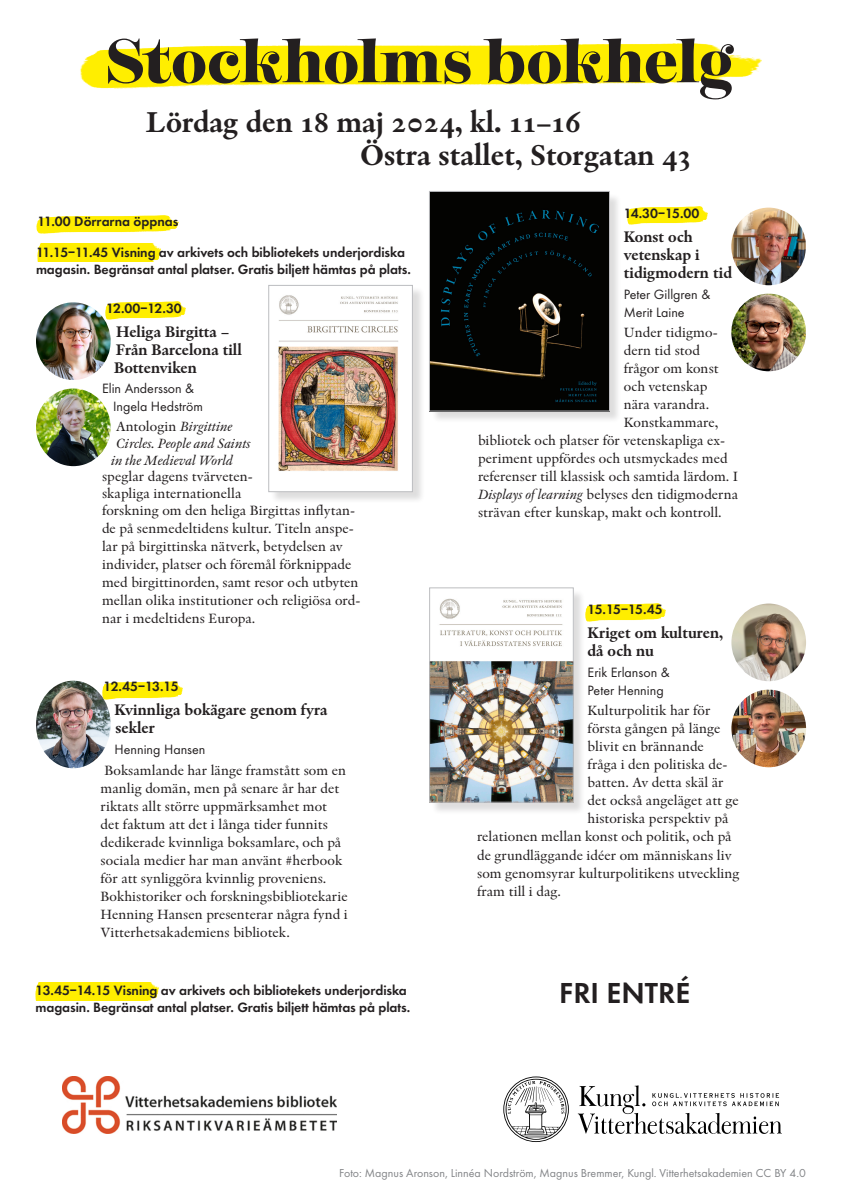
<style>
.page{position:relative;width:842px;height:1191px;background:#fff}
.page>*{position:absolute;margin:0;border:0;box-sizing:border-box;transform-origin:0 0}
.t1{font:700 30px "Indigo Antiqua 2";color:#231f20}
.t2{font:600 30px "Futura EFOP";color:#231f20}
.t3{font:700 16px/18px "Indigo Antiqua 2";color:#231f20}
.t4{font:14px/18px "Indigo Antiqua 2";color:#231f20}
.t5{font:600 14px/16.8px "Futura EFOP";letter-spacing:-.005em;color:#231f20}
.t6{font:14px/18px "Futura EFOP";color:#231f20}
.t7{font:italic 14px "Indigo Antiqua 2";color:#231f20}
.t8{font:12px "Futura EFOP";color:#828487}
.s1{font-style:normal}
.s2{font-style:italic}
</style>
<div class="page">
<img style="left:36px;top:216px;width:143px;height:18px">
<img style="left:111px;top:301px;width:75px;height:18px">
<img style="left:111px;top:681px;width:71px;height:18px">
<div style="left:36px;top:982px;width:123px;height:18px;background:#fe0"></div>
<div style="left:37px;top:244px;width:124px;height:18px;background:#fe0"></div>
<img style="left:627px;top:207px;width:80px;height:18px">
<img style="left:586px;top:603px;width:79px;height:18px">
<img style="left:80px;top:45px;width:681px;height:44px">
<svg style="left:108px;top:38px;width:363px;height:46px;background:#a99f34"></svg>
<svg style="left:483px;top:38px;width:251px;height:61px"></svg>
<img style="left:63px;top:1076px;width:273px;height:57px">
<svg style="left:578px;top:1085px;width:204px;height:49px"></svg>
<svg style="left:503px;top:1076px;width:66px;height:66px"></svg>
<div style="left:270px;top:287px;width:155px;height:217px;background:#231f20;opacity:.15"></div>
<img style="left:271px;top:287px;width:139px;height:203px">
<div style="left:269px;top:285px;width:143px;height:207px;border:1px solid #bcbdc0"></div>
<div style="left:431px;top:193px;width:191px;height:231px;background:#231f20;opacity:.15"></div>
<img style="left:431px;top:193px;width:177px;height:216px">
<div style="left:429px;top:191px;width:181px;height:220px;border:1px solid #bcbdc0"></div>
<div style="left:431px;top:589px;width:155px;height:225px;background:#231f20;opacity:.15"></div>
<img style="left:431px;top:590px;width:140px;height:210px">
<div style="left:429px;top:588px;width:144px;height:214px;border:1px solid #bcbdc0"></div>
<img style="left:36px;top:302px;width:75px;height:78px">
<img style="left:36px;top:388px;width:75px;height:78px">
<img style="left:36px;top:680px;width:75px;height:88px">
<img style="left:731px;top:208px;width:75px;height:77px">
<img style="left:731px;top:294px;width:75px;height:77px">
<img style="left:731px;top:603px;width:75px;height:78px">
<img style="left:731px;top:689px;width:75px;height:78px">
<h1 class="t1" style="left:146px;top:101px;width:436px">Lördag den 18 maj 2024, kl. 11–16</h1>
<h1 class="t1" style="left:360px;top:134px;width:333px">Östra stallet, Storgatan 43</h1>
<p class="t5" style="left:38px;top:213px;width:142px">11.00 Dörrarna öppnas</p>
<p class="t5" style="left:36px;top:244px;width:376px">11.15–11.45 Visning av arkivets och bibliotekets underjordiska magasin. Begränsat antal platser. Gratis biljett hämtas på plats.</p>
<p class="t5" style="left:106px;top:300px;width:77px">12.00–12.30</p>
<p class="t3" style="left:114px;top:322px;width:129px">Heliga Birgitta –<br>Från Barcelona till<br>Bottenviken</p>
<p class="t6" style="left:113px;top:380px;width:92px;text-indent:-11px">Elin Andersson &amp;<br>Ingela Hedström</p>
<p class="t7" style="left:116px;top:416px;width:118px"><span class="s1">Antologin</span> Birgittine</p>
<p class="t7" style="left:116px;top:433px;width:136px">Circles. People and Saints</p>
<p class="t7" style="left:111px;top:450px;width:124px">in the Medieval World</p>
<p class="t4" style="left:102px;top:467px;width:260px;line-height:17.7px">speglar dagens tvärveten-<br>skapliga internationella<br>forskning om den heliga Birgittas inflytan&shy;de på senmedeltidens kultur. Titeln anspe&shy;lar på birgittinska nätverk, betydelsen av individer, platser och föremål förknippade med birgittinorden, samt resor och utbyten mellan olika institutioner och religiösa ord&shy;nar i medeltidens Europa.</p>
<p class="t5" style="left:104px;top:678px;width:77px">12.45–13.15</p>
<p class="t3" style="left:115px;top:700px;width:214px">Kvinnliga bokägare genom fyra sekler</p>
<p class="t6" style="left:115px;top:740px;width:92px">Henning Hansen</p>
<p class="t4" style="left:101px;top:760px;width:249px">Boksamlande har länge framstått som en manlig domän, men på senare år har det riktats allt större uppmärksamhet mot det faktum att det i långa tider funnits dedikerade kvinnliga boksamlare, och på sociala medier har man använt #herbook för att synliggöra kvinnlig proveniens.<br>Bokhistoriker och forskningsbibliotekarie Henning Hansen presenterar några fynd i Vitterhetsakademiens bibliotek.</p>
<p class="t5" style="left:36px;top:981px;width:376px">13.45–14.15 Visning av arkivets och bibliotekets underjordiska magasin. Begränsat antal platser. Gratis biljett hämtas på plats.</p>
<p class="t5" style="left:624px;top:205px;width:77px">14.30–15.00</p>
<p class="t3" style="left:624px;top:227px;width:110px">Konst och vetenskap i tidigmodern tid</p>
<p class="t6" style="left:624px;top:285px;width:88px">Peter Gillgren &amp;<br>Merit Laine</p>
<p class="t4" style="left:624px;top:323px;width:96px">Under tidigmo-</p>
<p class="t4" style="left:624px;top:341px;width:78px">dern tid stod</p>
<p class="t4" style="left:624px;top:359px;width:97px">frågor om konst</p>
<p class="t4" style="left:624px;top:377px;width:85px">och vetenskap</p>
<p class="t4" style="left:624px;top:395px;width:87px">nära varandra.</p>
<p class="t4" style="left:624px;top:413px;width:96px">Konstkammare,</p>
<p class="t4" style="left:478px;top:431px;width:248px">bibliotek och platser för vetenskapliga ex-</p>
<p class="t4" style="left:478px;top:449px;width:251px">periment uppfördes och utsmyckades med</p>
<p class="t4" style="left:478px;top:467px;width:262px">referenser till klassisk och samtida lärdom. I</p>
<p class="t4" style="left:478px;top:485px;width:262px"><span class="s2">Displays of learning</span> belyses den tidigmoderna</p>
<p class="t4" style="left:478px;top:503px;width:245px">strävan efter kunskap, makt och kontroll.</p>
<p class="t5" style="left:588px;top:601px;width:76px">15.15–15.45</p>
<p class="t3" style="left:588px;top:623px;width:137px">Kriget om kulturen, då och nu</p>
<p class="t6" style="left:588px;top:663px;width:84px">Erik Erlanson &amp;<br>Peter Henning</p>
<p class="t4" style="left:588px;top:701px;width:124px">Kulturpolitik har för</p>
<p class="t4" style="left:588px;top:719px;width:134px">första gången på länge</p>
<p class="t4" style="left:588px;top:737px;width:118px">blivit en brännande</p>
<p class="t4" style="left:588px;top:755px;width:141px">fråga i den politiska de-</p>
<p class="t4" style="left:588px;top:773px;width:138px">batten. Av detta skäl är</p>
<p class="t4" style="left:588px;top:791px;width:153px">det också angeläget att ge</p>
<p class="t4" style="left:588px;top:809px;width:142px">historiska perspektiv på</p>
<p class="t4" style="left:477px;top:827px;width:256px">relationen mellan konst och politik, och på</p>
<p class="t4" style="left:477px;top:845px;width:256px">de grundläggande idéer om människans liv</p>
<p class="t4" style="left:477px;top:863px;width:264px">som genomsyrar kulturpolitikens utveckling</p>
<p class="t4" style="left:477px;top:881px;width:85px">fram till i dag.</p>
<h1 class="t2" style="left:559px;top:975px;width:132px">FRI ENTRÉ</h1>
<p class="t8" style="left:339px;top:1166px;width:468px">Foto: Magnus Aronson, Linnéa Nordström, Magnus Bremmer, Kungl. Vitterhetsakademien CC BY 4.0</p>
</div>
